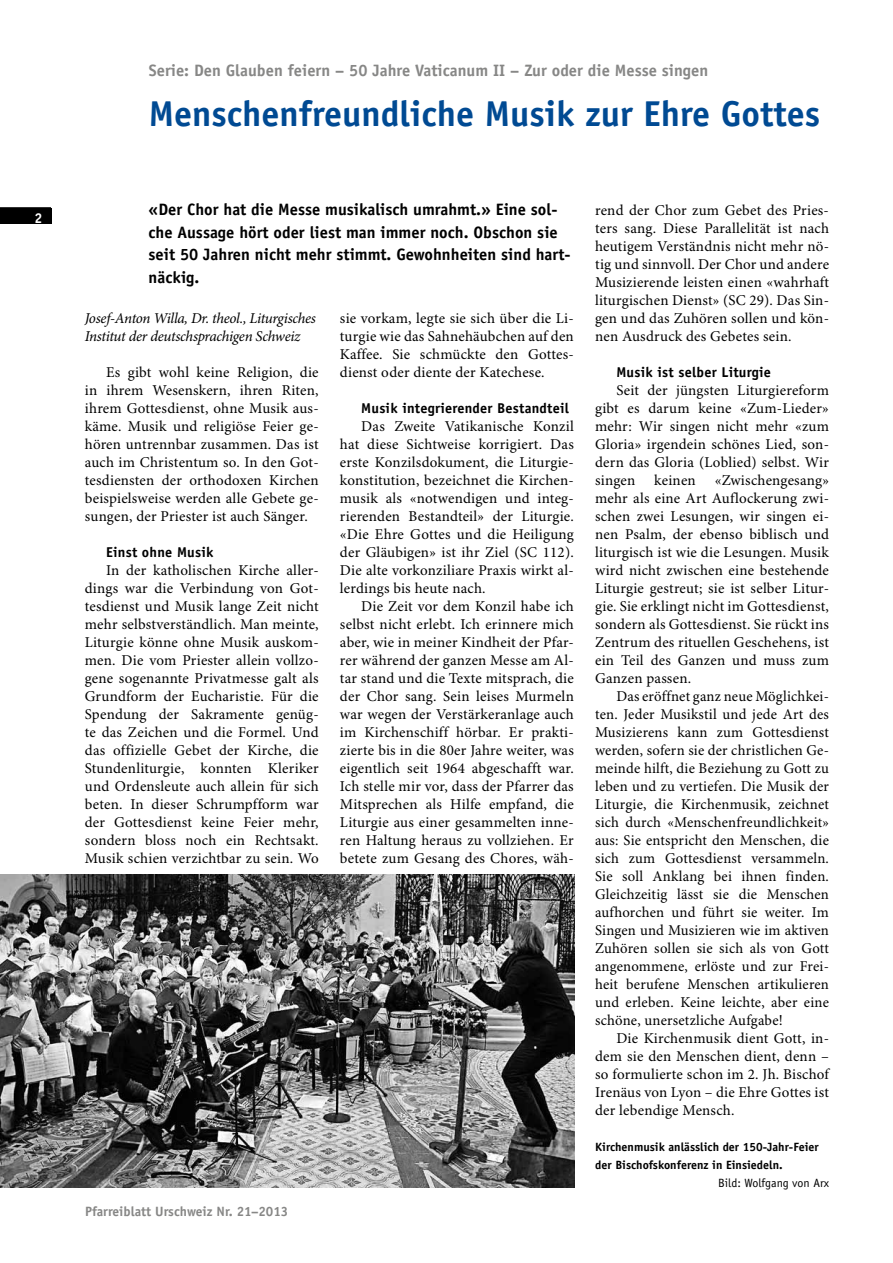
<style>
.page{position:relative;width:893px;height:1263px;background:#fff}
.page>*{position:absolute;margin:0;border:0;box-sizing:border-box;transform-origin:0 0}
.t1{font:700 36px "Officina Sans Std";color:#004a93}
.t2{font:700 16.5px/22.5px "Officina Sans Std";color:#000}
.t3{font:700 16.5px "Officina Sans Std";color:#878786}
.t4{font:15px/18px "Minion Pro";letter-spacing:.015em;color:#000;text-align:justify}
.t5{font:italic 15px/18px "Minion Pro";letter-spacing:-.025em;color:#000}
.t6{font:700 14.25px "Officina Sans Std";letter-spacing:.015em;color:#000}
.t7{font:700 14.25px "Officina Sans Std";color:#fff}
.t8{font:700 13.5px "Officina Sans Std";color:#878786}
.t9{font:700 12px/18px "Officina Sans Std";color:#000}
.t10{font:12px "Officina Sans Std";color:#000}
</style>
<div class="page">
<div style="left:0;top:208px;width:51px;height:16px;background:#000"></div>
<hr style="left:0;top:207px;width:51px;height:2px;background:#000">
<img style="left:0;top:875px;width:574px;height:312px">
<p class="t7" style="left:35px;top:209px;width:9px">2</p>
<p class="t3" style="left:149px;top:60px;width:561px">Serie: Den Glauben feiern – 50 Jahre Vaticanum II – Zur oder die Messe singen</p>
<h1 class="t1" style="left:149px;top:92px;width:673px">Menschenfreundliche Musik zur Ehre Gottes</h1>
<p class="t2" style="left:149px;top:198px;width:423px">«Der Chor hat die Messe musikalisch umrahmt.» Eine sol&shy;che Aussage hört oder liest man immer noch. Obschon sie seit 50 Jahren nicht mehr stimmt. Gewohnheiten sind hart&shy;näckig.</p>
<p class="t5" style="left:85px;top:310px;width:233px">Josef-Anton Willa, Dr. theol., Liturgisches<br>Institut der deutschsprachigen Schweiz</p>
<p class="t4" style="left:85px;top:364px;width:235px;text-indent:21px">Es gibt wohl keine Religion, die in ihrem Wesenskern, ihren Riten, ihrem Gottesdienst, ohne Musik aus&shy;käme. Musik und religiöse Feier ge&shy;hören untrennbar zusammen. Das ist auch im Christentum so. In den Got&shy;tesdiensten der orthodoxen Kirchen beispielsweise werden alle Gebete ge&shy;sungen, der Priester ist auch Sänger.</p>
<p class="t6" style="left:106px;top:543px;width:109px">Einst ohne Musik</p>
<p class="t4" style="left:85px;top:562px;width:235px;text-indent:21px">In der katholischen Kirche aller&shy;dings war die Verbindung von Got&shy;tesdienst und Musik lange Zeit nicht mehr selbstverständlich. Man meinte, Liturgie könne ohne Musik auskom&shy;men. Die vom Priester allein vollzo&shy;gene sogenannte Privatmesse galt als Grundform der Eucharistie. Für die Spendung der Sakramente genüg&shy;te das Zeichen und die Formel. Und das offizielle Gebet der Kirche, die Stundenliturgie, konnten Kleriker und Ordensleute auch allein für sich beten. In dieser Schrumpfform war der Gottesdienst keine Feier mehr, sondern bloss noch ein Rechtsakt.<br>Musik schien verzichtbar zu sein. Wo</p>
<p class="t4" style="left:340px;top:310px;width:235px">sie vorkam, legte sie sich über die Li&shy;turgie wie das Sahnehäubchen auf den Kaffee. Sie schmückte den Gottes&shy;dienst oder diente der Katechese.</p>
<p class="t6" style="left:361px;top:399px;width:209px">Musik integrierender Bestandteil</p>
<p class="t4" style="left:340px;top:418px;width:235px;text-indent:21px">Das Zweite Vatikanische Konzil hat diese Sichtweise korrigiert. Das erste Konzilsdokument, die Liturgie&shy;konstitution, bezeichnet die Kirchen&shy;musik als «notwendigen und integ&shy;rierenden Bestandteil» der Liturgie. «Die Ehre Gottes und die Heiligung der Gläubigen» ist ihr Ziel (SC 112).<br>Die alte vorkonziliare Praxis wirkt al&shy;lerdings bis heute nach.</p>
<p class="t4" style="left:340px;top:598px;width:235px;text-indent:21px">Die Zeit vor dem Konzil habe ich selbst nicht erlebt. Ich erinnere mich aber, wie in meiner Kindheit der Pfar&shy;rer während der ganzen Messe am Al&shy;tar stand und die Texte mitsprach, die der Chor sang. Sein leises Murmeln war wegen der Verstärkeranlage auch im Kirchenschiff hörbar. Er prakti&shy;zierte bis in die 80er Jahre weiter, was eigentlich seit 1964 abgeschafft war.<br>Ich stelle mir vor, dass der Pfarrer das Mitsprechen als Hilfe empfand, die Liturgie aus einer gesammelten inne&shy;ren Haltung heraus zu vollziehen. Er betete zum Gesang des Chores, wäh-</p>
<p class="t8" style="left:85px;top:1203px;width:205px">Pfarreiblatt Urschweiz N r. 21–2013</p>
<p class="t4" style="left:595px;top:202px;width:235px">rend der Chor zum Gebet des Pries&shy;ters sang. Diese Parallelität ist nach heutigem Verständnis nicht mehr nö&shy;tig und sinnvoll. Der Chor und andere Musizierende leisten einen «wahrhaft liturgischen Dienst» (SC 29). Das Sin&shy;gen und das Zuhören sollen und kön&shy;nen Ausdruck des Gebetes sein.</p>
<p class="t6" style="left:616px;top:363px;width:156px">Musik ist selber Liturgie</p>
<p class="t4" style="left:595px;top:382px;width:235px;text-indent:21px">Seit der jüngsten Liturgiereform gibt es darum keine «Zum-Lieder» mehr: Wir singen nicht mehr «zum Gloria» irgendein schönes Lied, son&shy;dern das Gloria (Loblied) selbst. Wir singen</p>
<p class="t4" style="left:595px;top:472px;width:235px;text-indent:120px">«Zwischengesang» mehr als eine Art Auflockerung zwi&shy;schen zwei Lesungen, wir singen ei&shy;nen Psalm, der ebenso biblisch und liturgisch ist wie die Lesungen. Musik wird nicht zwischen eine bestehende Liturgie gestreut; sie ist selber Litur&shy;gie. Sie erklingt nicht im Gottesdienst, sondern als Gottesdienst. Sie rückt ins Zentrum des rituellen Geschehens, ist ein Teil des Ganzen und muss zum Ganzen passen.</p>
<p class="t4" style="left:595px;top:688px;width:235px;text-indent:21px">Das eröffnet ganz neue Möglichkei&shy;ten. Jeder Musikstil und jede Art des Musizierens kann zum Gottesdienst werden, sofern sie der christlichen Ge&shy;meinde hilft, die Beziehung zu Gott zu leben und zu vertiefen. Die Musik der Liturgie, die Kirchenmusik, zeichnet sich durch «Menschenfreundlichkeit» aus: Sie entspricht den Menschen, die sich zum Gottesdienst versammeln.<br>Sie soll Anklang bei ihnen finden.<br>Gleichzeitig lässt sie die Menschen aufhorchen und führt sie weiter. Im Singen und Musizieren wie im aktiven Zuhören sollen sie sich als von Gott angenommene, erlöste und zur Frei&shy;heit berufene Menschen artikulieren und erleben. Keine leichte, aber eine schöne, unersetzliche Aufgabe!</p>
<p class="t4" style="left:595px;top:1030px;width:235px;text-indent:21px">Die Kirchenmusik dient Gott, in&shy;dem sie den Menschen dient, denn – so formulierte schon im 2. Jh. Bischof Irenäus von Lyon – die Ehre Gottes ist der lebendige Mensch.</p>
<p class="t4" style="left:654px;top:472px;width:43px">keinen</p>
<p class="t9" style="left:595px;top:1138px;width:225px">Kirchenmusik anlässlich der 150-Jahr-Feier der Bischofskonferenz in Einsiedeln.</p>
<p class="t10" style="left:718px;top:1176px;width:112px">Bild: Wolfgang von Arx</p>
</div>
